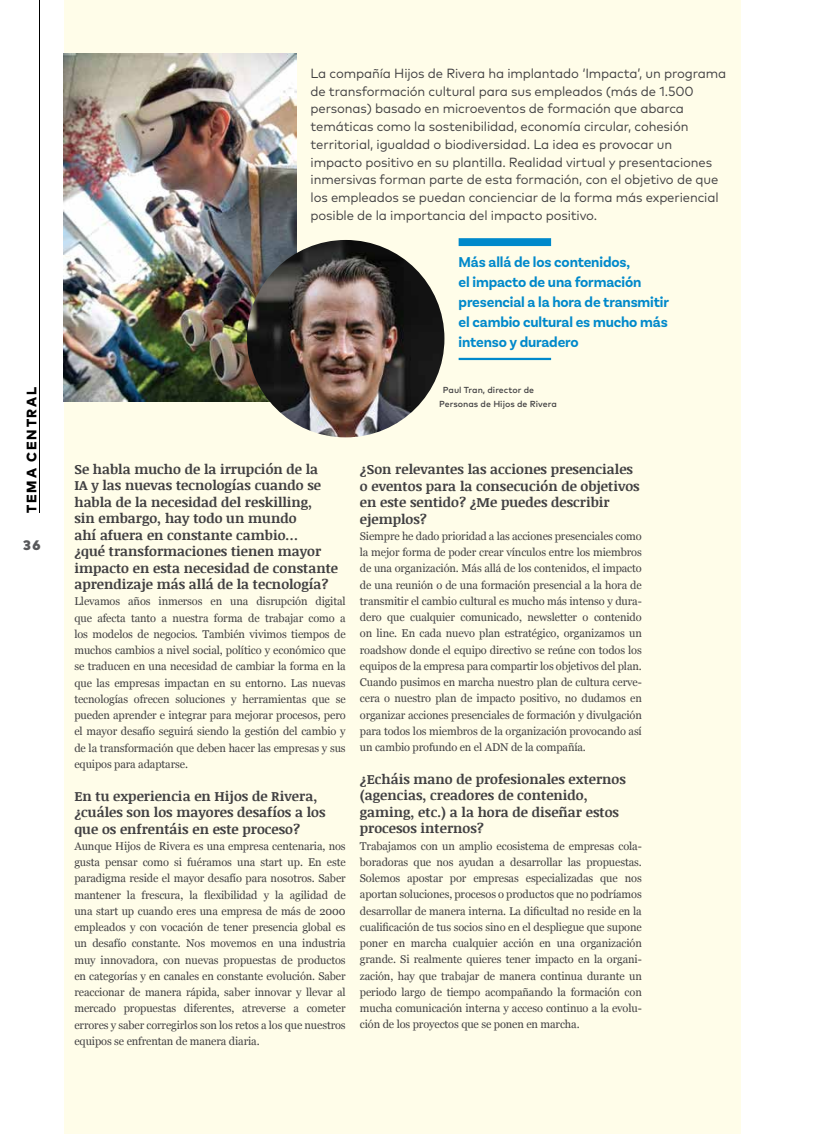
<style>
.page{position:relative;width:815px;height:1134px;background:#fff}
.page>*{position:absolute;margin:0;border:0;box-sizing:border-box;transform-origin:0 0}
.t1{font:700 15px/20px "Basic Sans";letter-spacing:-.01em;color:#0089cb}
.t2{font:800 13.75px "Mark Pro";letter-spacing:.13em;color:#000}
.t3{font:900 13.75px "Mark Pro";color:#58595b}
.t4{font:700 13.5px/16.5px "Noticia Text";color:#414042}
.t5{font:13.25px/17.8px "Mark Pro";letter-spacing:-.01em;color:#414042}
.t6{font:11.25px/16.2px "Georgia";letter-spacing:-.01em;color:#414042;text-align:justify}
.t7{font:500 8.75px/13.8px "Mark Pro";color:#414042}
</style>
<div class="page">
<div style="left:64px;top:0;width:677px;height:1134px;background:#fffde9"></div>
<hr style="left:40px;top:0;width:1px;height:513px;background:#000">
<img style="left:64px;top:53px;width:232px;height:349px">
<img style="left:247px;top:240px;width:197px;height:197px;border-radius:99px">
<div style="left:459px;top:238px;width:92px;height:8px;background:#0089cb"></div>
<hr style="left:459px;top:358px;width:92px;height:2px;background:#0089cb">
<p class="t2" style="left:21px;top:513px;width:127px;rotate:-90deg">TEMA CENTRAL</p>
<p class="t3" style="left:23px;top:534px;width:19px">36</p>
<p class="t5" style="left:311px;top:63px;width:417px">La compañía Hijos de Rivera ha implantado ‘Impacta’, un programa de transformación cultural para sus empleados (más de 1.500 personas) basado en microeventos de formación que abarca temáticas como la sostenibilidad, economía circular, cohesión territorial, igualdad o biodiversidad. La idea es provocar un impacto positivo en su plantilla. Realidad virtual y presentaciones inmersivas forman parte de esta formación, con el objetivo de que los empleados se puedan concienciar de la forma más experiencial posible de la importancia del impacto positivo.</p>
<h1 class="t1" style="left:459px;top:252px;width:212px">Más allá de los contenidos,<br>el impacto de una formación presencial a la hora de transmitir el cambio cultural es mucho más intenso y duradero</h1>
<p class="t7" style="left:439px;top:382px;width:119px;text-indent:4px">Paul Tran, director de<br>Personas de Hijos de Rivera</p>
<p class="t4" style="left:74px;top:460px;width:265px">Se habla mucho de la irrupción de la<br>IA y las nuevas tecnologías cuando se habla de la necesidad del reskilling,<br>sin embargo, hay todo un mundo<br>ahí afuera en constante cambio…<br>¿qué transformaciones tienen mayor impacto en esta necesidad de constante aprendizaje más allá de la tecnología?</p>
<p class="t6" style="left:74px;top:593px;width:273px">Llevamos años inmersos en una disrupción digital que afecta tanto a nuestra forma de trabajar como a los modelos de negocios. También vivimos tiempos de muchos cambios a nivel social, político y económico que se traducen en una necesidad de cambiar la forma en la que las empresas impactan en su entorno. Las nuevas tecnologías ofrecen soluciones y herramientas que se pueden aprender e integrar para mejorar procesos, pero el mayor desafío seguirá siendo la gestión del cambio y de la transformación que deben hacer las empresas y sus equipos para adaptarse.</p>
<p class="t4" style="left:74px;top:787px;width:253px">En tu experiencia en Hijos de Rivera, ¿cuáles son los mayores desafíos a los que os enfrentáis en este proceso?</p>
<p class="t6" style="left:74px;top:837px;width:273px">Aunque Hijos de Rivera es una empresa centenaria, nos gusta pensar como si fuéramos una start up. En este paradigma reside el mayor desafío para nosotros. Saber mantener la frescura, la flexibilidad y la agilidad de una start up cuando eres una empresa de más de 2000 empleados y con vocación de tener presencia global es un desafío constante. Nos movemos en una industria muy innovadora, con nuevas propuestas de productos en categorías y en canales en constante evolución. Saber reaccionar de manera rápida, saber innovar y llevar al mercado propuestas diferentes, atreverse a cometer errores y saber corregirlos son los retos a los que nuestros equipos se enfrentan de manera diaria.</p>
<p class="t4" style="left:360px;top:461px;width:281px">¿Son relevantes las acciones presenciales o eventos para la consecución de objetivos en este sentido? ¿Me puedes describir ejemplos?</p>
<p class="t6" style="left:360px;top:527px;width:283px">Siempre he dado prioridad a las acciones presenciales como la mejor forma de poder crear vínculos entre los miembros de una organización. Más allá de los contenidos, el impacto de una reunión o de una formación presencial a la hora de transmitir el cambio cultural es mucho más intenso y dura&shy;dero que cualquier comunicado, newsletter o contenido on line. En cada nuevo plan estratégico, organizamos un roadshow donde el equipo directivo se reúne con todos los equipos de la empresa para compartir los objetivos del plan.<br>Cuando pusimos en marcha nuestro plan de cultura cerve&shy;cera o nuestro plan de impacto positivo, no dudamos en organizar acciones presenciales de formación y divulgación para todos los miembros de la organización provocando así un cambio profundo en el ADN de la compañía.</p>
<p class="t4" style="left:360px;top:770px;width:268px">¿Echáis mano de profesionales externos (agencias, creadores de contenido, gaming, etc.) a la hora de diseñar estos procesos internos?</p>
<p class="t6" style="left:360px;top:837px;width:283px">Trabajamos con un amplio ecosistema de empresas cola&shy;boradoras que nos ayudan a desarrollar las propuestas.<br>Solemos apostar por empresas especializadas que nos aportan soluciones, procesos o productos que no podríamos desarrollar de manera interna. La dificultad no reside en la cualificación de tus socios sino en el despliegue que supone poner en marcha cualquier acción en una organización grande. Si realmente quieres tener impacto en la organi&shy;zación, hay que trabajar de manera continua durante un periodo largo de tiempo acompañando la formación con mucha comunicación interna y acceso continuo a la evolu&shy;ción de los proyectos que se ponen en marcha.</p>
</div>
